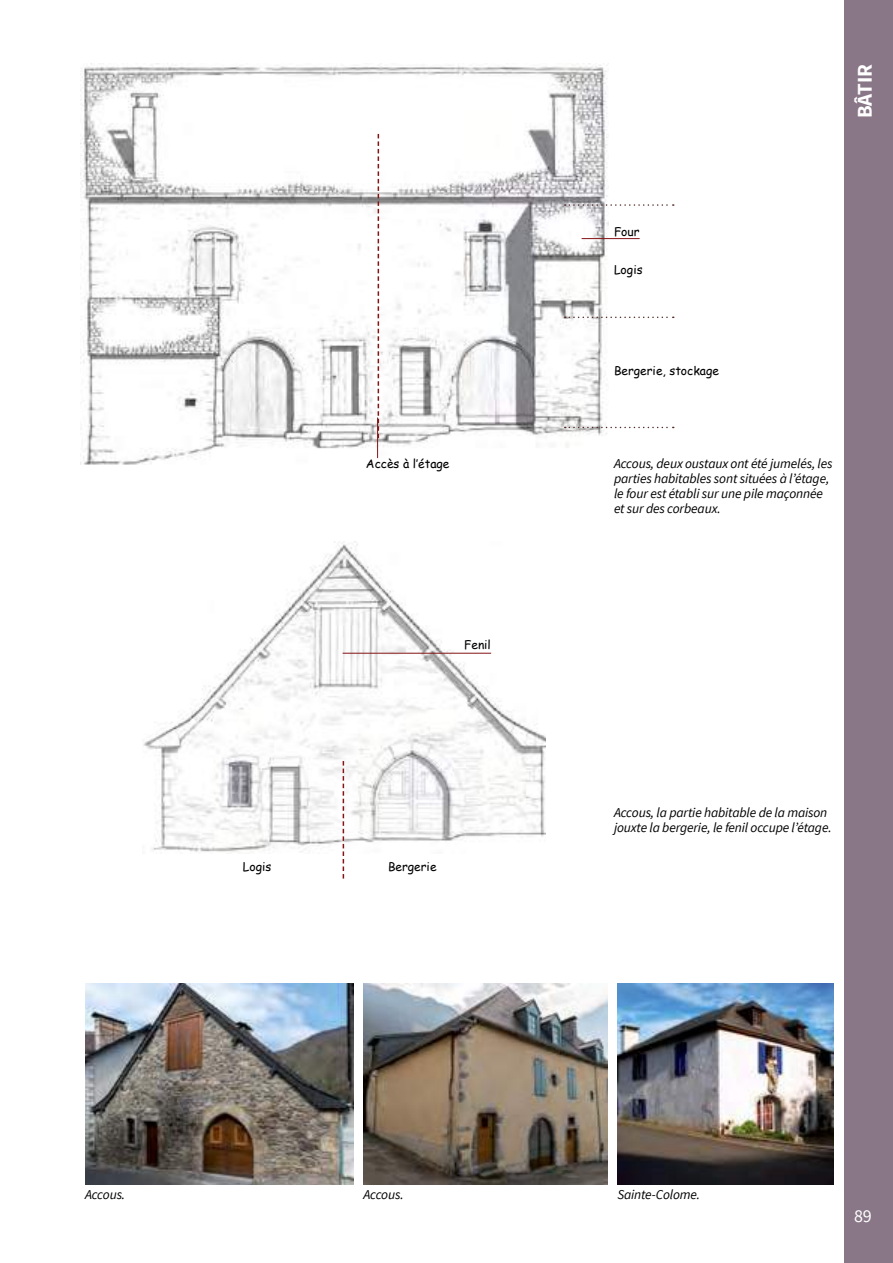
<style>
.page{position:relative;width:893px;height:1263px;background:#fff}
.page>*{position:absolute;margin:0;border:0;box-sizing:border-box;transform-origin:0 0}
.t1{font:700 21px "Source Sans Pro";color:#fff}
.t2{font:18px "Source Sans Pro";color:#fff}
.t3{font:italic 13.5px/15px "Source Sans Pro";letter-spacing:-.01em;color:#000}
.t4{font:12px "Comic Sans MS";color:#000}
</style>
<div class="page">
<div style="left:844px;top:0;width:49px;height:1263px;background:#897787"></div>
<img style="left:143px;top:543px;width:402px;height:311px">
<img style="left:363px;top:983px;width:244px;height:201px">
<img style="left:85px;top:983px;width:268px;height:201px">
<img style="left:617px;top:983px;width:216px;height:201px">
<img style="left:81px;top:65px;width:528px;height:399px">
<svg style="left:378px;top:134px;width:1px;height:304px"></svg>
<hr style="left:343px;top:653px;width:148px;height:1px;background:#841416">
<hr style="left:582px;top:238px;width:58px;height:1px;background:#841416">
<svg style="left:343px;top:761px;width:1px;height:117px"></svg>
<hr style="left:377px;top:418px;width:1px;height:40px;background:#841416">
<svg style="left:565px;top:317px;width:109px;height:1px"></svg>
<svg style="left:565px;top:427px;width:109px;height:1px"></svg>
<svg style="left:565px;top:204px;width:109px;height:2px"></svg>
<p class="t4" style="left:366px;top:454px;width:85px">Accès à l’étage</p>
<p class="t4" style="left:464px;top:636px;width:28px">Fenil</p>
<p class="t4" style="left:243px;top:857px;width:30px">Logis</p>
<p class="t4" style="left:388px;top:857px;width:50px">Bergerie</p>
<h1 class="t1" style="left:851px;top:118px;width:56px;rotate:-90deg">Bâtir</h1>
<p class="t4" style="left:614px;top:222px;width:27px">Four</p>
<p class="t4" style="left:614px;top:261px;width:30px">Logis</p>
<p class="t4" style="left:614px;top:362px;width:106px">Bergerie, stockage</p>
<p class="t3" style="left:614px;top:456px;width:220px">Accous, deux oustaux ont été jumelés, les parties habitables sont situées à l’étage, le four est établi sur une pile maçonnée et sur des corbeaux.</p>
<p class="t3" style="left:614px;top:805px;width:219px">Accous, la partie habitable de la maison jouxte la bergerie, le fenil occupe l’étage.</p>
<p class="t3" style="left:85px;top:1187px;width:42px">Accous.</p>
<p class="t3" style="left:363px;top:1187px;width:42px">Accous.</p>
<p class="t3" style="left:617px;top:1187px;width:84px">Sainte-Colome.</p>
<h2 class="t2" style="left:854px;top:1204px;width:19px">89</h2>
</div>
